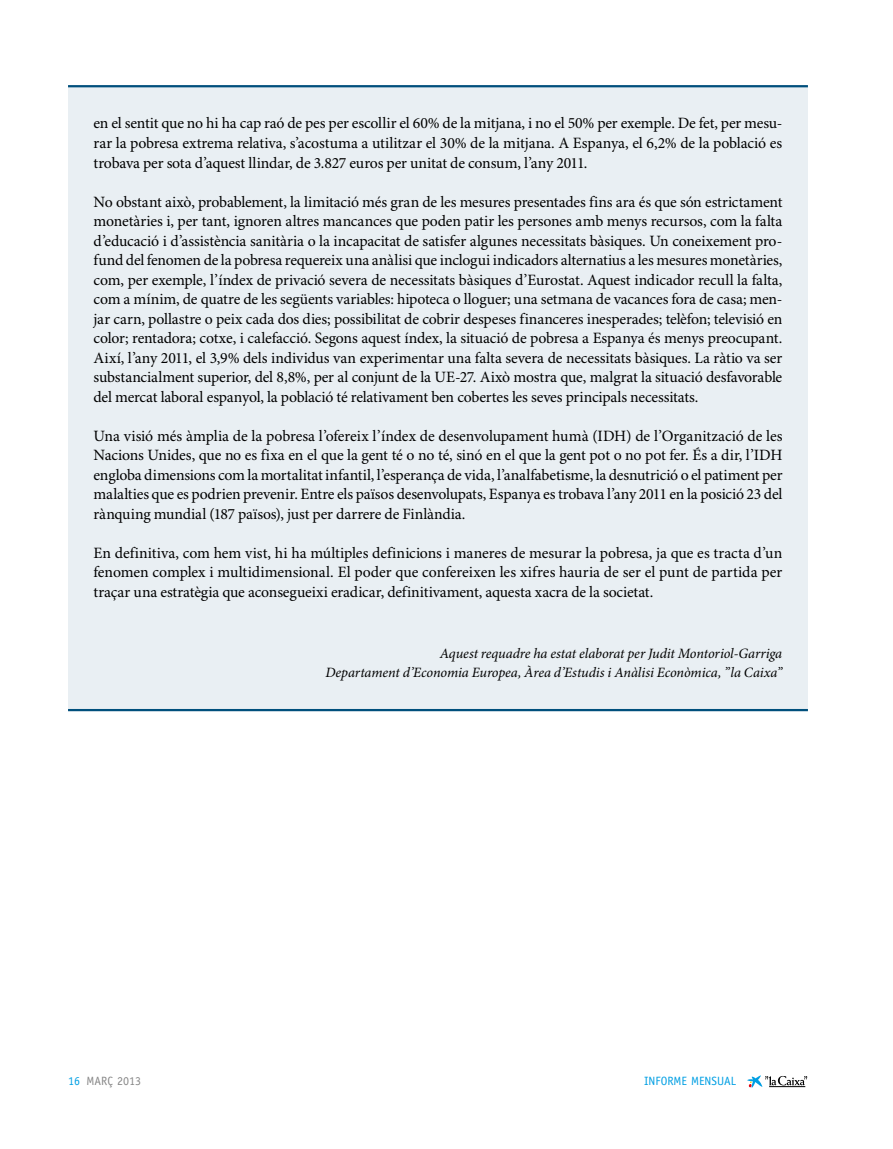
<style>
.page{position:relative;width:893px;height:1149px;background:#fff}
.page>*{position:absolute;margin:0;border:0;box-sizing:border-box;transform-origin:0 0}
.t1{font:15.75px/19.5px "Minion Pro";letter-spacing:-.01em;color:#000;text-align:justify}
.t2{font:italic 14.25px/18px "Minion Pro";letter-spacing:-.01em;color:#000;text-align:right}
.t3{font:12px "Officina Sans Std";color:#009fe3}
.t4{font:12px "Officina Sans Std";color:#878787}
.s1{color:#009fe3}
</style>
<div class="page">
<svg style="left:747px;top:1075px;width:60px;height:12px"></svg>
<div style="left:68px;top:85px;width:740px;height:623px;background:#e9eff3"></div>
<hr style="left:68px;top:85px;width:740px;height:2px;background:#004f7c">
<hr style="left:68px;top:708px;width:740px;height:3px;background:#004f7c">
<p class="t1" style="left:94px;top:114px;width:690px">en el sentit que no hi ha cap raó de pes per escollir el 60% de la mitjana, i no el 50% per exemple. De fet, per mesu&shy;rar la pobresa extrema relativa, s’acostuma a utilitzar el 30% de la mitjana. A Espanya, el 6,2% de la població es trobava per sota d’aquest llindar, de 3.827 euros per unitat de consum, l’any 2011.</p>
<p class="t1" style="left:94px;top:192px;width:690px">No obstant això, probablement, la limitació més gran de les mesures presentades fins ara és que són estrictament monetàries i, per tant, ignoren altres mancances que poden patir les persones amb menys recursos, com la falta d’educació i d’assistència sanitària o la incapacitat de satisfer algunes necessitats bàsiques. Un coneixement pro&shy;fund del fenomen de la pobresa requereix una anàlisi que inclogui indicadors alternatius a les mesures monetàries, com, per exemple, l’índex de privació severa de necessitats bàsiques d’Eurostat. Aquest indicador recull la falta, com a mínim, de quatre de les següents variables: hipoteca o lloguer; una setmana de vacances fora de casa; men&shy;jar carn, pollastre o peix cada dos dies; possibilitat de cobrir despeses financeres inesperades; telèfon; televisió en color; rentadora; cotxe, i calefacció. Segons aquest índex, la situació de pobresa a Espanya és menys preocupant.<br>Així, l’any 2011, el 3,9% dels individus van experimentar una falta severa de necessitats bàsiques. La ràtio va ser substancialment superior, del 8,8%, per al conjunt de la UE-27. Això mostra que, malgrat la situació desfavorable del mercat laboral espanyol, la població té relativament ben cobertes les seves principals necessitats.</p>
<p class="t1" style="left:94px;top:426px;width:690px">Una visió més àmplia de la pobresa l’ofereix l’índex de desenvolupament humà (IDH) de l’Organització de les Nacions Unides, que no es fixa en el que la gent té o no té, sinó en el que la gent pot o no pot fer. És a dir, l’IDH engloba dimensions com la mortalitat infantil, l’esperança de vida, l’analfabetisme, la desnutrició o el patiment per malalties que es podrien prevenir. Entre els països desenvolupats, Espanya es trobava l’any 2011 en la posició 23 del rànquing mundial (187 països), just per darrere de Finlàndia.</p>
<p class="t1" style="left:94px;top:543px;width:690px">En definitiva, com hem vist, hi ha múltiples definicions i maneres de mesurar la pobresa, ja que es tracta d’un fenomen complex i multidimensional. El poder que confereixen les xifres hauria de ser el punt de partida per traçar una estratègia que aconsegueixi eradicar, definitivament, aquesta xacra de la societat.</p>
<p class="t2" style="left:326px;top:645px;width:458px">Aquest requadre ha estat elaborat per Judit Montoriol-Garriga<br>Departament d’Economia Europea, Àrea d’Estudis i Anàlisi Econòmica, ”la Caixa”</p>
<p class="t4" style="left:68px;top:1073px;width:74px"><span class="s1">16</span> MARÇ 2013</p>
<p class="t3" style="left:644px;top:1073px;width:93px">INFORME MENSUAL</p>
</div>
